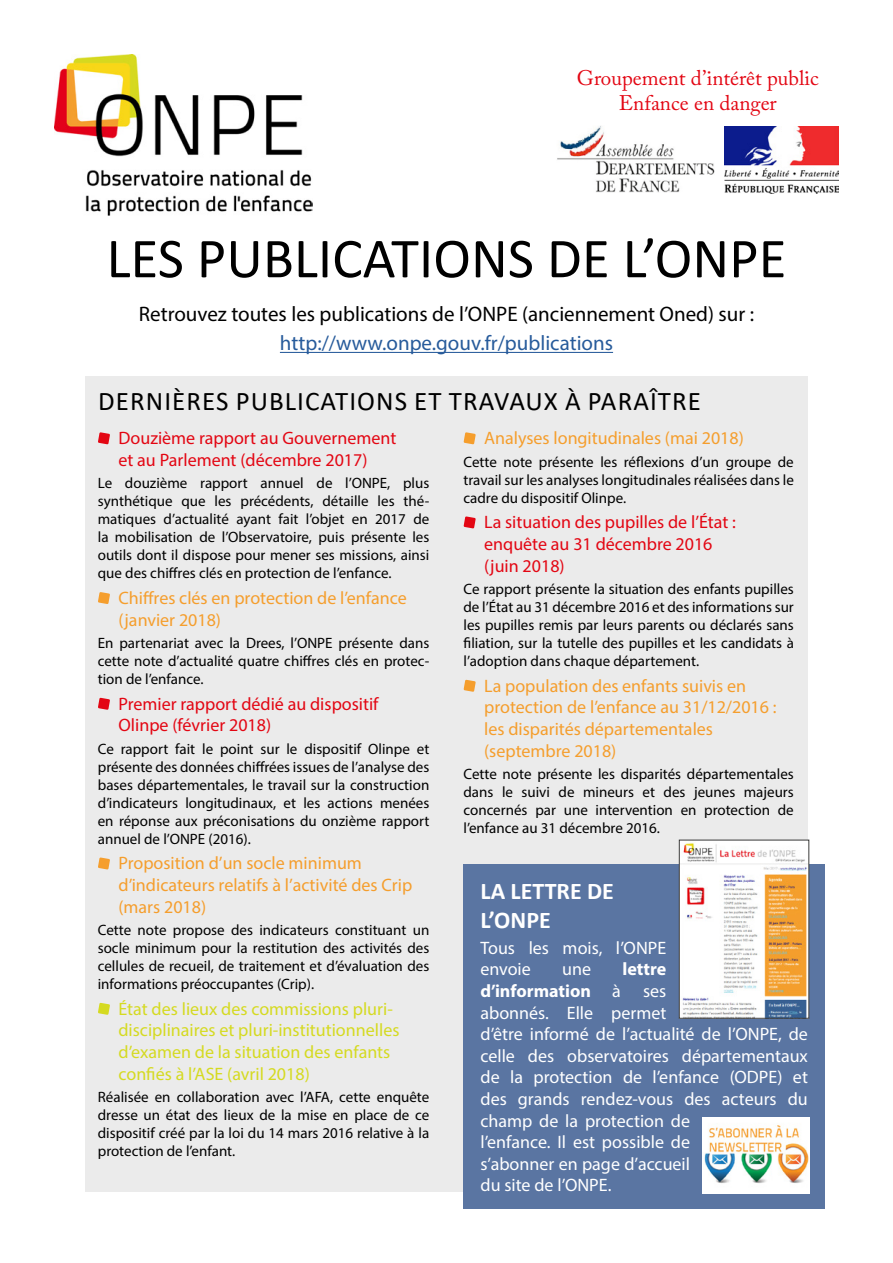
<style>
.page{position:relative;width:893px;height:1263px;background:#fff}
.page>*{position:absolute;margin:0;border:0;box-sizing:border-box;transform-origin:0 0}
.t1{font:57px "Calibri";color:#000}
.t2{font:27px "Calibri";letter-spacing:.04em;color:#000}
.t3{font:700 24px/28.8px "Calibri";color:#fff}
.t4{font:21px "Myriad Pro";color:#000}
.t5{font:21px/25.2px "Adobe Caslon Pro";color:#e30613;text-align:center}
.t6{font:21px "Myriad Pro";color:#275b9b}
.t7{font:18px/21.6px "Myriad Pro";color:#fff}
.t8{font:18px/21.6px "Myriad Pro";color:#f59e2d}
.t9{font:18px/21.6px "Myriad Pro";color:#e30613}
.t10{font:18px/21.6px "Myriad Pro";color:#d5da21}
.t11{font:15px/18px "Myriad Pro";color:#000;text-align:justify}
.s1{font-weight:700}
</style>
<div class="page">
<div style="left:85px;top:377px;width:723px;height:815px;background:#ebebeb"></div>
<svg style="left:98px;top:432px;width:12px;height:12px"></svg>
<svg style="left:98px;top:592px;width:12px;height:12px"></svg>
<svg style="left:98px;top:698px;width:12px;height:12px"></svg>
<svg style="left:98px;top:857px;width:12px;height:13px"></svg>
<svg style="left:98px;top:1003px;width:12px;height:12px"></svg>
<svg style="left:463px;top:432px;width:13px;height:12px"></svg>
<svg style="left:463px;top:516px;width:13px;height:13px"></svg>
<svg style="left:463px;top:680px;width:13px;height:12px"></svg>
<img style="left:725px;top:126px;width:114px;height:68px">
<img style="left:557px;top:144px;width:157px;height:48px">
<svg style="left:557px;top:126px;width:52px;height:30px"></svg>
<hr style="left:280px;top:352px;width:333px;height:1px;background:#275b9b">
<img style="left:54px;top:54px;width:259px;height:162px">
<div style="left:463px;top:864px;width:362px;height:345px;background:#5a75a2"></div>
<img style="left:681px;top:842px;width:126px;height:174px">
<img style="left:703px;top:1117px;width:106px;height:76px">
<h3 class="t5" style="left:577px;top:65px;width:243px">Groupement d’intérêt public<br>Enfance en danger</h3>
<h1 class="t1" style="left:107px;top:219px;width:681px">LES PUBLICATIONS DE L’ONPE</h1>
<h3 class="t4" style="left:139px;top:301px;width:617px">Retrouvez toutes les publications de l’ONPE (anciennement Oned) sur :</h3>
<h3 class="t6" style="left:280px;top:330px;width:335px">http://www.onpe.gouv.fr/publications</h3>
<h2 class="t2" style="left:98px;top:382px;width:604px">DERNIÈRES PUBLICATIONS ET TRAVAUX À PARAÎTRE</h2>
<p class="t9" style="left:118px;top:427px;width:279px">Douzième rapport au Gouvernement et au Parlement (décembre 2017)</p>
<p class="t11" style="left:98px;top:474px;width:333px">Le douzième rapport annuel de l’ONPE, plus synthétique que les précédents, détaille les thé&shy;matiques d’actualité ayant fait l’objet en 2017 de la mobilisation de l’Observatoire, puis présente les outils dont il dispose pour mener ses missions, ainsi que des chiffres clés en protection de l’enfance.</p>
<p class="t8" style="left:118px;top:587px;width:290px">Chiffres clés en protection de l’enfance (janvier 2018)</p>
<p class="t11" style="left:98px;top:634px;width:333px">En partenariat avec la Drees, l’ONPE présente dans cette note d’actualité quatre chiffres clés en protec&shy;tion de l’enfance.</p>
<p class="t9" style="left:118px;top:693px;width:262px">Premier rapport dédié au dispositif<br>Olinpe (février 2018)</p>
<p class="t11" style="left:98px;top:739px;width:333px">Ce rapport fait le point sur le dispositif Olinpe et présente des données chiffrées issues de l’analyse des bases départementales, le travail sur la construction d’indicateurs longitudinaux, et les actions menées en réponse aux préconisations du onzième rapport annuel de l’ONPE (2016).</p>
<p class="t8" style="left:118px;top:852px;width:295px">Proposition d’un socle minimum d’indicateurs relatifs à l’activité des Crip (mars 2018)</p>
<p class="t11" style="left:98px;top:921px;width:333px">Cette note propose des indicateurs constituant un socle minimum pour la restitution des activités des cellules de recueil, de traitement et d’évaluation des informations préoccupantes (Crip).</p>
<p class="t10" style="left:118px;top:998px;width:282px">État des lieux des commissions pluri&shy;disciplinaires et pluri-institutionnelles d’examen de la situation des enfants confiés à l’ASE (avril 2018)</p>
<p class="t11" style="left:98px;top:1087px;width:333px">Réalisée en collaboration avec l’AFA, cette enquête dresse un état des lieux de la mise en place de ce dispositif créé par la loi du 14 mars 2016 relative à la protection de l’enfant.</p>
<p class="t8" style="left:484px;top:427px;width:261px">Analyses longitudinales (mai 2018)</p>
<p class="t11" style="left:463px;top:452px;width:332px">Cette note présente les réflexions d’un groupe de travail sur les analyses longitudinales réalisées dans le cadre du dispositif Olinpe.</p>
<p class="t9" style="left:484px;top:511px;width:253px">La situation des pupilles de l’État : enquête au 31 décembre 2016 (juin 2018)</p>
<p class="t11" style="left:463px;top:580px;width:332px">Ce rapport présente la situation des enfants pupilles de l’État au 31 décembre 2016 et des informations sur les pupilles remis par leurs parents ou déclarés sans filiation, sur la tutelle des pupilles et les candidats à l’adoption dans chaque département.</p>
<p class="t8" style="left:484px;top:675px;width:294px">La population des enfants suivis en protection de l’enfance au 31/12/2016 : les disparités départementales (septembre 2018)</p>
<p class="t11" style="left:463px;top:764px;width:332px">Cette note présente les disparités départementales dans le suivi de mineurs et des jeunes majeurs concernés par une intervention en protection de l’enfance au 31 décembre 2016.</p>
<h3 class="t3" style="left:480px;top:876px;width:135px">LA LETTRE DE<br>L’ONPE</h3>
<p class="t7" style="left:480px;top:937px;width:187px">Tous les mois, l’ONPE envoie</p>
<p class="t7" style="left:480px;top:958px;width:329px;text-indent:142px"><span class="s1">lettre<br>d’information</span> à ses<br>abonnés. Elle permet<br>d’être informé de l’actualité de l’ONPE, de celle des observatoires départementaux de la protection de l’enfance (ODPE) et des grands rendez-vous des acteurs du champ de la protection de<br>l’enfance. Il est possible de<br>s’abonner en page d’accueil<br>du site de l’ONPE.</p>
<p class="t7" style="left:562px;top:958px;width:30px">une</p>
</div>
